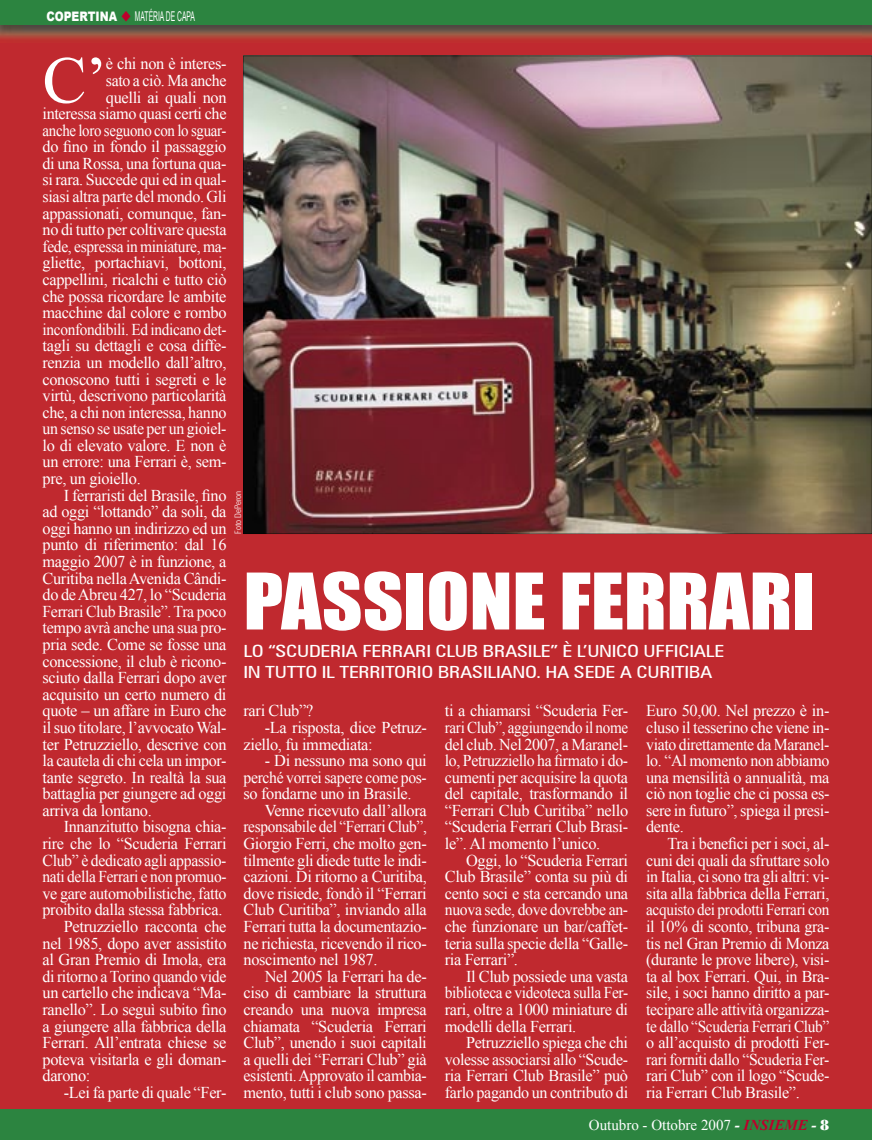
<style>
.page{position:relative;width:872px;height:1140px;background:#c0292f}
.page>*{position:absolute;margin:0;border:0;box-sizing:border-box;transform-origin:0 0}
.t1{font:72px "Impact";color:#fff;scale:1.1 1}
.t2{font:66.6px "Times New Roman";color:#fff}
.t3{font:condensed 16.8px/21px "Zurich BT";letter-spacing:-.015em;color:#fff;scale:1.25 1}
.t4{font:16.5px/16.6px "Times New Roman";letter-spacing:-.02em;color:#fff;text-align:justify}
.t5{font:16.5px "Times New Roman";letter-spacing:-.02em;color:#fff;scale:.96 1}
.t6{font:16.5px "Times New Roman";letter-spacing:-.02em;color:#fff;scale:.93 1}
.t7{font:16.5px "Times New Roman";letter-spacing:-.02em;color:#fff;scale:.94 1}
.t8{font:16.5px "Times New Roman";letter-spacing:-.02em;color:#fff;scale:.95 1}
.t9{font:16.5px "Times New Roman";letter-spacing:-.02em;color:#fff;scale:.9 1}
.t10{font:15px "Times New Roman";color:#fff}
.t11{font:13.5px "Arial";color:#fff;scale:.5 1}
.t12{font:300 condensed 9px "Zurich BT";color:#fff}
.s1{font-weight:900;font-size:13.05px}
.s2{color:#bd002b}
.s3{font-weight:700;font-style:italic}
.s4{font-weight:700;font-style:italic;color:#bd002b}
.s5{font-family:"Poster"}
</style>
<div class="page">
<div style="left:0;top:1109px;width:872px;height:31px;background:#2c8440"></div>
<img style="left:0;top:24px;width:872px;height:16px">
<div style="left:0;top:0;width:872px;height:24px;background:#2c8440"></div>
<img style="left:243px;top:56px;width:629px;height:478px">
<p class="t11" style="left:46px;top:8px;width:299px"><span class="s1">COPERTINA</span> <span class="s2">◆</span> MATÉRIA DE CAPA</p>
<h2 class="t2" style="left:43px;top:35px;width:66px">C’</h2>
<p class="t4" style="left:106px;top:55px;width:122px">è chi non è interes-</p>
<p class="t5" style="left:106px;top:69px;width:127px">sato a ciò. Ma anche</p>
<p class="t4" style="left:106px;top:88px;width:122px">quelli ai quali non</p>
<p class="t4" style="left:43px;top:105px;width:185px">interessa siamo quasi certi che</p>
<p class="t9" style="left:43px;top:119px;width:206px">anche loro seguono con lo sguar-</p>
<p class="t4" style="left:43px;top:138px;width:185px">do fino in fondo il passaggio</p>
<p class="t4" style="left:43px;top:155px;width:185px">di una Rossa, una fortuna qua-</p>
<p class="t4" style="left:43px;top:171px;width:185px">si rara. Succede qui ed in qual-</p>
<p class="t4" style="left:43px;top:188px;width:185px">siasi altra parte del mondo. Gli</p>
<p class="t4" style="left:43px;top:204px;width:185px">appassionati, comunque, fan-</p>
<p class="t4" style="left:43px;top:221px;width:185px">no di tutto per coltivare questa</p>
<p class="t7" style="left:43px;top:235px;width:197px">fede, espressa in miniature, ma-</p>
<p class="t4" style="left:43px;top:254px;width:185px">gliette, portachiavi, bottoni,</p>
<p class="t4" style="left:43px;top:271px;width:185px">cappellini, ricalchi e tutto ciò</p>
<p class="t4" style="left:43px;top:287px;width:185px">che possa ricordare le ambite</p>
<p class="t4" style="left:43px;top:304px;width:185px">macchine dal colore e rombo</p>
<p class="t6" style="left:43px;top:318px;width:199px">inconfondibili. Ed indicano det-</p>
<p class="t4" style="left:43px;top:337px;width:185px">tagli su dettagli e cosa diffe-</p>
<p class="t4" style="left:43px;top:354px;width:185px">renzia un modello dall’altro,</p>
<p class="t4" style="left:43px;top:370px;width:185px">conoscono tutti i segreti e le</p>
<p class="t4" style="left:43px;top:387px;width:185px">virtù, descrivono particolarità</p>
<p class="t4" style="left:43px;top:403px;width:185px">che, a chi non interessa, hanno</p>
<p class="t5" style="left:43px;top:418px;width:193px">un senso se usate per un gioiel-</p>
<p class="t4" style="left:43px;top:437px;width:185px">lo di elevato valore. E non è</p>
<p class="t4" style="left:43px;top:453px;width:185px">un errore: una Ferrari è, sem-</p>
<p class="t4" style="left:43px;top:470px;width:100px">pre, un gioiello.</p>
<p class="t4" style="left:64px;top:486px;width:164px">I ferraristi del Brasile, fino</p>
<p class="t4" style="left:43px;top:503px;width:185px">ad oggi “lottando” da soli, da</p>
<p class="t4" style="left:43px;top:520px;width:185px">oggi hanno un indirizzo ed un</p>
<p class="t4" style="left:43px;top:536px;width:185px">punto di riferimento: dal 16</p>
<p class="t4" style="left:43px;top:553px;width:185px">maggio 2007 è in funzione, a</p>
<p class="t4" style="left:43px;top:569px;width:185px">Curitiba nella Avenida Cândi-</p>
<p class="t4" style="left:43px;top:586px;width:185px">do de Abreu 427, lo “Scuderia</p>
<p class="t5" style="left:43px;top:600px;width:193px">Ferrari Club Brasile”. Tra poco</p>
<p class="t4" style="left:43px;top:619px;width:185px">tempo avrà anche una sua pro-</p>
<p class="t4" style="left:43px;top:636px;width:185px">pria sede. Come se fosse una</p>
<p class="t4" style="left:43px;top:652px;width:185px">concessione, il club è ricono-</p>
<p class="t4" style="left:43px;top:669px;width:185px">sciuto dalla Ferrari dopo aver</p>
<p class="t4" style="left:43px;top:685px;width:185px">acquisito un certo numero di</p>
<p class="t4" style="left:43px;top:702px;width:185px">quote – un affare in Euro che</p>
<p class="t4" style="left:43px;top:719px;width:185px">il suo titolare, l’avvocato Wal-</p>
<p class="t4" style="left:43px;top:735px;width:185px">ter Petruzziello, descrive con</p>
<p class="t4" style="left:43px;top:752px;width:185px">la cautela di chi cela un impor-</p>
<p class="t4" style="left:43px;top:768px;width:185px">tante segreto. In realtà la sua</p>
<p class="t4" style="left:43px;top:785px;width:185px">battaglia per giungere ad oggi</p>
<p class="t4" style="left:43px;top:801px;width:111px">arriva da lontano.</p>
<p class="t4" style="left:64px;top:818px;width:164px">Innanzitutto bisogna chia-</p>
<p class="t4" style="left:43px;top:835px;width:185px">rire che lo “Scuderia Ferrari</p>
<p class="t8" style="left:43px;top:849px;width:195px">Club” è dedicato agli appassio-</p>
<p class="t7" style="left:43px;top:865px;width:197px">nati della Ferrari e non promuo-</p>
<p class="t4" style="left:43px;top:884px;width:185px">ve gare automobilistiche, fatto</p>
<p class="t4" style="left:43px;top:901px;width:181px">proibito dalla stessa fabbrica.</p>
<p class="t4" style="left:64px;top:918px;width:164px">Petruzziello racconta che</p>
<p class="t4" style="left:43px;top:934px;width:185px">nel 1985, dopo aver assistito</p>
<p class="t4" style="left:43px;top:951px;width:185px">al Gran Premio di Imola, era</p>
<p class="t5" style="left:43px;top:965px;width:193px">di ritorno a Torino quando vide</p>
<p class="t4" style="left:43px;top:984px;width:185px">un cartello che indicava “Ma-</p>
<p class="t4" style="left:43px;top:1000px;width:185px">ranello”. Lo seguì subito fino</p>
<p class="t4" style="left:43px;top:1017px;width:185px">a giungere alla fabbrica della</p>
<p class="t4" style="left:43px;top:1034px;width:185px">Ferrari. All’entrata chiese se</p>
<p class="t4" style="left:43px;top:1050px;width:185px">poteva visitarla e gli doman-</p>
<p class="t4" style="left:43px;top:1067px;width:49px">darono:</p>
<p class="t4" style="left:64px;top:1083px;width:164px">-Lei fa parte di quale “Fer-</p>
<p class="t12" style="left:232px;top:534px;width:45px;rotate:-90deg">Foto DePeron</p>
<h1 class="t1" style="left:243px;top:545px;width:521px">PASSIONE FERRARI</h1>
<p class="t3" style="left:243px;top:640px;width:386px">LO “SCUDERIA FERRARI CLUB BRASILE” È L’UNICO UFFICIALE<br>IN TUTTO IL TERRITORIO BRASILIANO. HA SEDE A CURITIBA</p>
<p class="t4" style="left:243px;top:702px;width:71px">rari Club”?</p>
<p class="t4" style="left:265px;top:719px;width:163px">-La risposta, dice Petruz-</p>
<p class="t4" style="left:243px;top:735px;width:131px">ziello, fu immediata:</p>
<p class="t4" style="left:265px;top:752px;width:163px">- Di nessuno ma sono qui</p>
<p class="t8" style="left:243px;top:766px;width:194px">perché vorrei sapere come pos-</p>
<p class="t4" style="left:243px;top:785px;width:169px">so fondarne uno in Brasile.</p>
<p class="t4" style="left:265px;top:801px;width:164px">Venne ricevuto dall’allora</p>
<p class="t6" style="left:243px;top:815px;width:199px">responsabile del “Ferrari Club”,</p>
<p class="t4" style="left:243px;top:835px;width:185px">Giorgio Ferri, che molto gen-</p>
<p class="t4" style="left:243px;top:851px;width:185px">tilmente gli diede tutte le indi-</p>
<p class="t4" style="left:243px;top:868px;width:185px">cazioni. Di ritorno a Curitiba,</p>
<p class="t4" style="left:243px;top:884px;width:185px">dove risiede, fondò il “Ferrari</p>
<p class="t4" style="left:243px;top:901px;width:185px">Club Curitiba”, inviando alla</p>
<p class="t4" style="left:243px;top:918px;width:185px">Ferrari tutta la documentazio-</p>
<p class="t4" style="left:243px;top:934px;width:185px">ne richiesta, ricevendo il rico-</p>
<p class="t4" style="left:243px;top:951px;width:135px">noscimento nel 1987.</p>
<p class="t4" style="left:265px;top:967px;width:164px">Nel 2005 la Ferrari ha de-</p>
<p class="t4" style="left:243px;top:984px;width:185px">ciso di cambiare la struttura</p>
<p class="t4" style="left:243px;top:1000px;width:185px">creando una nuova impresa</p>
<p class="t4" style="left:243px;top:1017px;width:185px">chiamata “Scuderia Ferrari</p>
<p class="t4" style="left:243px;top:1034px;width:185px">Club”, unendo i suoi capitali</p>
<p class="t4" style="left:243px;top:1050px;width:185px">a quelli dei “Ferrari Club” già</p>
<p class="t5" style="left:243px;top:1064px;width:192px">esistenti. Approvato il cambia-</p>
<p class="t4" style="left:243px;top:1083px;width:185px">mento, tutti i club sono passa-</p>
<p class="t4" style="left:445px;top:702px;width:185px">ti a chiamarsi “Scuderia Fer&shy;rari Club”, aggiungendo il nome del club. Nel 2007, a Maranel&shy;lo, Petruzziello ha firmato i do&shy;cumenti per acquisire la quota del capitale, trasformando il “Ferrari Club Curitiba” nello “Scuderia Ferrari Club Brasi&shy;le”. Al momento l’unico.</p>
<p class="t4" style="left:445px;top:851px;width:185px;text-indent:21px">Oggi, lo “Scuderia Ferrari Club Brasile” conta su più di cento soci e sta cercando una nuova sede, dove dovrebbe an&shy;che funzionare un bar/caffet&shy;teria sulla specie della “Galle&shy;ria Ferrari”.</p>
<p class="t4" style="left:445px;top:967px;width:185px;text-indent:21px">Il Club possiede una vasta biblioteca e videoteca sulla Fer&shy;rari, oltre a 1000 miniature di modelli della Ferrari.</p>
<p class="t4" style="left:445px;top:1034px;width:185px;text-indent:21px">Petruzziello spiega che chi volesse associarsi allo “Scude&shy;ria Ferrari Club Brasile” può farlo pagando un contributo di</p>
<p class="t4" style="left:646px;top:702px;width:185px">Euro 50,00. Nel prezzo è in&shy;cluso il tesserino che viene in&shy;viato direttamente da Maranel&shy;lo. “Al momento non abbiamo una mensilità o annualità, ma ciò non toglie che ci possa es&shy;sere in futuro”, spiega il presi&shy;dente.</p>
<p class="t4" style="left:646px;top:835px;width:185px;text-indent:21px">Tra i benefici per i soci, al&shy;cuni dei quali da sfruttare solo in Italia, ci sono tra gli altri: vi&shy;sita alla fabbrica della Ferrari, acquisto dei prodotti Ferrari con il 10% di sconto, tribuna gra&shy;tis nel Gran Premio di Monza (durante le prove libere), visi&shy;ta al box Ferrari. Qui, in Bra&shy;sile, i soci hanno diritto a par&shy;tecipare alle attività organizza&shy;te dallo “Scuderia Ferrari Club” o all’acquisto di prodotti Fer&shy;rari forniti dallo “Scuderia Fer&shy;rari Club” con il logo “Scude&shy;ria Ferrari Club Brasile”.</p>
<p class="t10" style="left:589px;top:1115px;width:242px">Outubro - Ottobre 2007 <span class="s3">-</span> <span class="s4">INSIEME</span> <span class="s3">-</span> <span class="s5">8</span></p>
</div>
